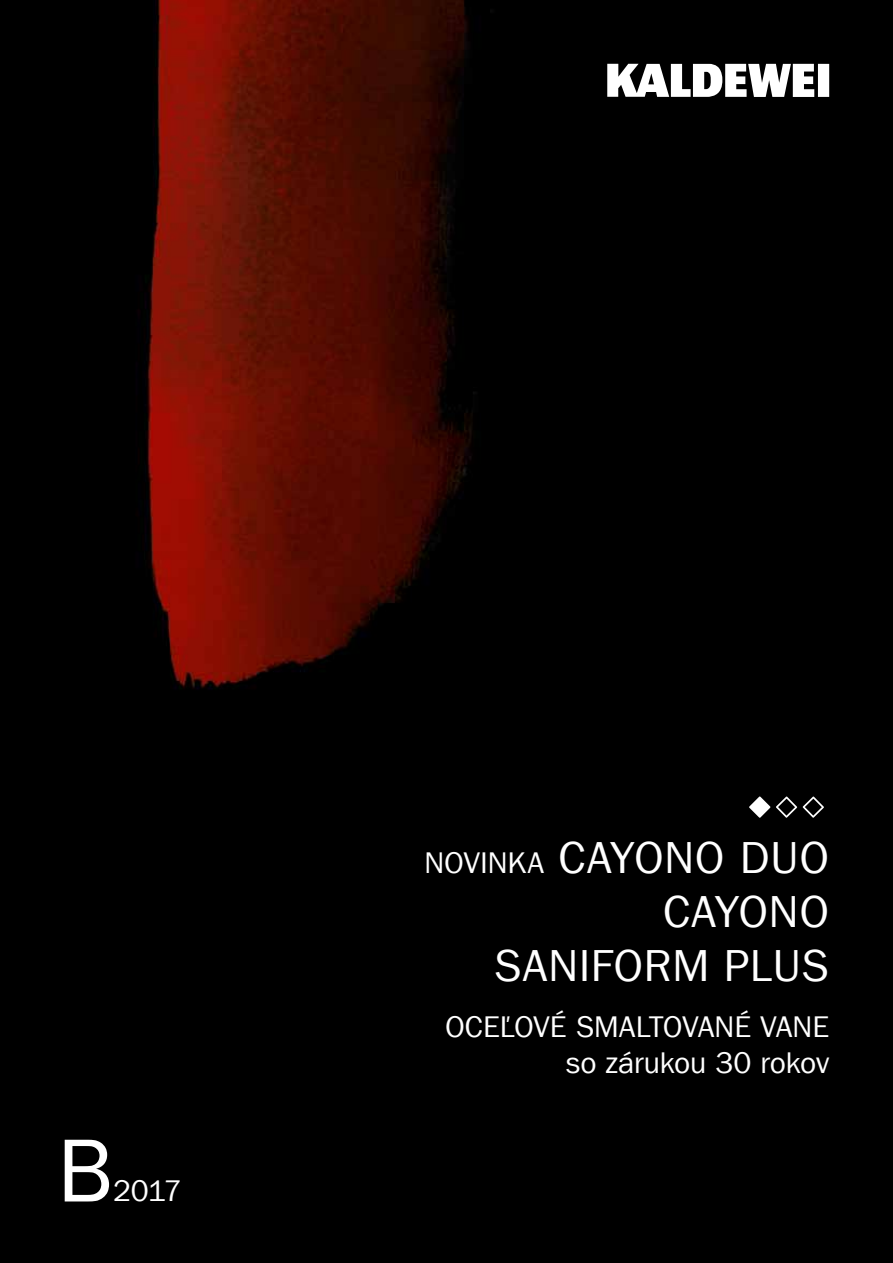
<style>
.page{position:relative;width:893px;height:1263px;background:#000}
.page>*{position:absolute;margin:0;border:0;box-sizing:border-box;transform-origin:0 0}
.t1{font:90px "Franklin Gothic LT Com";color:#fff}
.t2{font:45px/54px "Franklin Gothic LT Com";letter-spacing:.01em;color:#fff;text-align:right}
.t3{font:30px/36px "Franklin Gothic LT Com";letter-spacing:-.01em;color:#fff;text-align:right}
.s1{font-size:30px}
</style>
<div class="page">
<img style="left:138px;top:0;width:522px;height:689px">
<svg style="left:607px;top:64px;width:207px;height:33px"></svg>
<div style="left:818px;top:64px;width:11px;height:33px;background:#fff"></div>
<svg style="left:803px;top:796px;width:21px;height:22px"></svg>
<svg style="left:749px;top:796px;width:48px;height:22px"></svg>
<h1 class="t1" style="left:57px;top:1119px;width:57px">B</h1>
<p class="t3" style="left:113px;top:1173px;width:70px">2017</p>
<p class="t3" style="left:424px;top:845px;width:17px">NOVIN</p>
<h2 class="t2" style="left:507px;top:831px;width:157px"><span class="s1">KA</span> CAYONO</h2>
<h2 class="t2" style="left:663px;top:831px;width:106px">DUO<br>CAYONO</h2>
<h2 class="t2" style="left:494px;top:939px;width:24px">SANI</h2>
<h2 class="t2" style="left:591px;top:939px;width:208px">FOR M PLUS</h2>
<p class="t3" style="left:445px;top:1009px;width:386px">OCEĽOVÉ SMALTOVANÉ VANE so zárukou 30 rokov</p>
</div>
